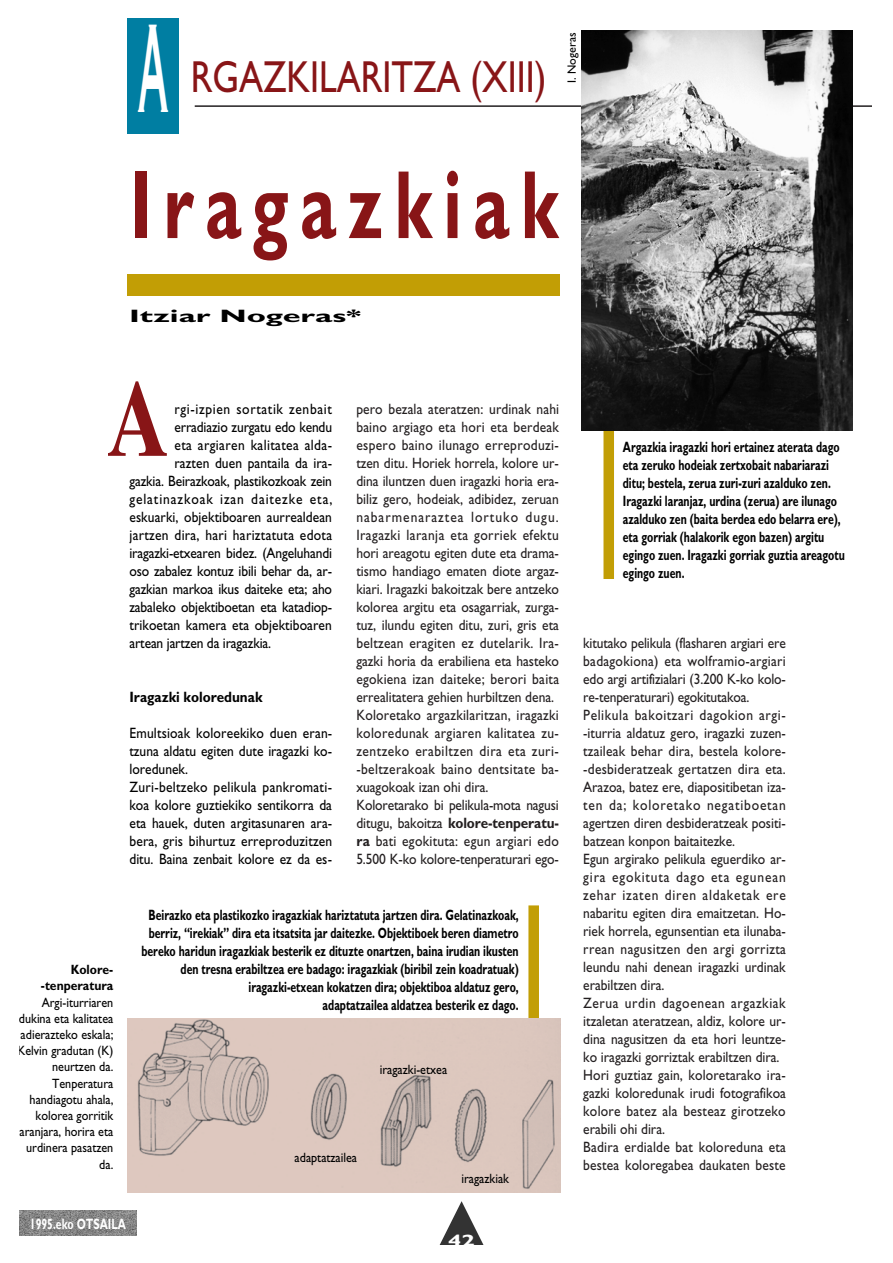
<style>
.page{position:relative;width:893px;height:1263px;background:#fff}
.page>*{position:absolute;margin:0;border:0;box-sizing:border-box;transform-origin:0 0}
.t1{font:120px "Copperplate Thirty One AB";color:#fff;scale:.3 1}
.t2{font:700 108px "Times";color:#881517;scale:.8 1}
.t3{font:700 97.5px "Gill Sans";letter-spacing:.165em;color:#881517;scale:.7 1}
.t4{font:45px "Gill Sans";color:#881517;scale:.8 1}
.t5{font:700 18px "Gill Sans";color:#000;scale:1.8 1}
.t6{font:700 16.5px "Gill Sans";color:#fff;scale:1.5 1}
.t7{font:15px/18px "Gill Sans";color:#231f20;scale:.9 1}
.t8{font:700 15px/18px "Gill Sans";color:#000;text-align:right;scale:.7 1}
.t9{font:15px/18px "Gill Sans";letter-spacing:.005em;color:#000;scale:.9 1}
.t10{font:15px "Gill Sans";letter-spacing:.065em;color:#000;scale:.9 1}
.t11{font:15px "Gill Sans";letter-spacing:.05em;color:#000;scale:.9 1}
.t12{font:15px "Gill Sans";letter-spacing:.03em;color:#000;scale:.9 1}
.t13{font:700 15px "Gill Sans";color:#000;scale:.9 1}
.t14{font:700 15px "Gill Sans";color:#fff;scale:.7 1}
.t15{font:13.5px/16.2px "Gill Sans";color:#000;text-align:right;scale:.9 1}
.t16{font:700 13.5px/16.2px "Gill Sans";color:#000;text-align:right;scale:.9 1}
.t17{font:12px "Gill Sans";color:#000}
.s1{font-weight:700}
</style>
<div class="page">
<hr style="left:195px;top:105px;width:677px;height:2px;background:#231f20">
<svg style="left:439px;top:1201px;width:45px;height:44px"></svg>
<div style="left:128px;top:18px;width:51px;height:116px;background:#007ea2"></div>
<div style="left:128px;top:274px;width:432px;height:21px;background:#c29e05"></div>
<img style="left:20px;top:1210px;width:116px;height:26px">
<div style="left:528px;top:905px;width:11px;height:123px;background:#c29e05"></div>
<div style="left:603px;top:418px;width:11px;height:161px;background:#c29e05"></div>
<img style="left:581px;top:31px;width:271px;height:399px">
<img style="left:128px;top:1019px;width:432px;height:174px">
<h1 class="t1" style="left:137px;top:0;width:108px">A</h1>
<h3 class="t4" style="left:191px;top:61px;width:446px">RGAZKILARITZA (XIII)</h3>
<p class="t17" style="left:567px;top:83px;width:52px;rotate:-90deg">I. Nogeras</p>
<h3 class="t3" style="left:129px;top:172px;width:614px">Iragazkiak</h3>
<p class="t5" style="left:129px;top:310px;width:130px">Itziar Nogeras*</p>
<h2 class="t2" style="left:106px;top:380px;width:79px">A</h2>
<p class="t11" style="left:174px;top:404px;width:176px">rgi-izpien sortatik zenbait</p>
<p class="t9" style="left:174px;top:420px;width:177px">erradiazio zurgatu edo kendu</p>
<p class="t12" style="left:174px;top:440px;width:176px">eta argiaren kalitatea alda-</p>
<p class="t9" style="left:174px;top:456px;width:176px">razten duen pantaila da ira-</p>
<p class="t9" style="left:129px;top:474px;width:226px">gazkia. Beirazkoak, plastikozkoak zein</p>
<p class="t10" style="left:129px;top:494px;width:227px">gelatinazkoak izan daitezke eta,</p>
<p class="t9" style="left:129px;top:510px;width:226px">eskuarki, objektiboaren aurrealdean</p>
<p class="t9" style="left:129px;top:528px;width:227px">jartzen dira, hari hariztatuta edota</p>
<p class="t9" style="left:129px;top:546px;width:227px">iragazki-etxearen bidez. (Angeluhandi</p>
<p class="t9" style="left:129px;top:564px;width:227px">oso zabalez kontuz ibili behar da, ar-</p>
<p class="t9" style="left:129px;top:582px;width:226px">gazkian markoa ikus daiteke eta; aho</p>
<p class="t9" style="left:129px;top:600px;width:227px">zabaleko objektiboetan eta katadiop-</p>
<p class="t9" style="left:129px;top:618px;width:226px">trikoetan kamera eta objektiboaren</p>
<p class="t9" style="left:129px;top:636px;width:159px">artean jartzen da iragazkia.</p>
<p class="t13" style="left:129px;top:692px;width:149px">Iragazki koloredunak</p>
<p class="t9" style="left:129px;top:726px;width:227px">Emultsioak koloreekiko duen eran&shy;tzuna aldatu egiten dute iragazki ko&shy;loredunek.<br>Zuri-beltzeko pelikula pankromati&shy;koa kolore guztiekiko sentikorra da eta hauek, duten argitasunaren ara&shy;bera, gris bihurtuz erreproduzitzen ditu. Baina zenbait kolore ez da es-</p>
<p class="t7" style="left:356px;top:402px;width:227px">pero bezala ateratzen: urdinak nahi baino argiago eta hori eta berdeak espero baino ilunago erreproduzi&shy;tzen ditu. Horiek horrela, kolore ur&shy;dina iluntzen duen iragazki horia era&shy;biliz gero, hodeiak, adibidez, zeruan nabarmenaraztea lortuko dugu.<br>Iragazki laranja eta gorriek efektu hori areagotu egiten dute eta drama&shy;tismo handiago ematen diote argaz&shy;kiari. Iragazki bakoitzak bere antzeko kolorea argitu eta osagarriak, zurga&shy;tuz, ilundu egiten ditu, zuri, gris eta beltzean eragiten ez dutelarik. Ira&shy;gazki horia da erabiliena eta hasteko egokiena izan daiteke; berori baita errealitatera gehien hurbiltzen dena.<br>Koloretako argazkilaritzan, iragazki koloredunak argiaren kalitatea zu&shy;zentzeko erabiltzen dira eta zuri--beltzerakoak baino dentsitate ba&shy;xuagokoak izan ohi dira.<br>Koloretarako bi pelikula-mota nagusi ditugu, bakoitza <span class="s1">kolore-tenperatu&shy;ra</span> bati egokituta: egun argiari edo 5.500 K-ko kolore-tenperaturari ego-</p>
<p class="t16" style="left:41px;top:963px;width:82px">Kolore--tenperatura</p>
<p class="t15" style="left:17px;top:996px;width:108px">Argi-iturriaren dukina eta kalitatea adierazteko eskala;<br>Kelvin gradutan (K) neurtzen da.<br>Tenperatura handiagotu ahala, kolorea gorritik aranjara, horira eta urdinera pasatzen da.</p>
<p class="t14" style="left:30px;top:1219px;width:139px">1995.eko OTSAILA</p>
<p class="t8" style="left:141px;top:907px;width:540px">Beirazko eta plastikozko iragazkiak hariztatuta jartzen dira. Gelatinazkoak, berriz, “irekiak” dira eta itsatsita jar daitezke. Objektiboek beren diametro bereko haridun iragazkiak besterik ez dituzte onartzen, baina irudian ikusten den tresna erabiltzea ere badago: iragazkiak (biribil zein koadratuak) iragazki-etxean kokatzen dira; objektiboa aldatuz gero,<br>adaptatzailea aldatzea besterik ez dago.</p>
<p class="t15" style="left:380px;top:1063px;width:76px">iragazki-etxea</p>
<p class="t15" style="left:294px;top:1151px;width:71px">adaptatzailea</p>
<p class="t15" style="left:461px;top:1172px;width:54px">iragazkiak</p>
<p class="t6" style="left:448px;top:1234px;width:20px">42</p>
<p class="t8" style="left:622px;top:440px;width:319px;text-align:left">Argazkia iragazki hori ertainez aterata dago eta zeruko hodeiak zertxobait nabariarazi ditu; bestela, zerua zuri-zuri azalduko zen.<br>Iragazki laranjaz, urdina (zerua) are ilunago azalduko zen (baita berdea edo belarra ere), eta gorriak (halakorik egon bazen) argitu egingo zuen. Iragazki gorriak guztia areagotu egingo zuen.</p>
<p class="t7" style="left:583px;top:636px;width:227px">kitutako pelikula (flasharen argiari ere badagokiona) eta wolframio-argiari edo argi artifizialari (3.200 K-ko kolo&shy;re-tenperaturari) egokitutakoa.<br>Pelikula bakoitzari dagokion argi--iturria aldatuz gero, iragazki zuzen&shy;tzaileak behar dira, bestela kolore--desbideratzeak gertatzen dira eta.<br>Arazoa, batez ere, diapositibetan iza&shy;ten da; koloretako negatiboetan agertzen diren desbideratzeak positi&shy;batzean konpon baitaitezke.<br>Egun argirako pelikula eguerdiko ar&shy;gira egokituta dago eta egunean zehar izaten diren aldaketak ere nabaritu egiten dira emaitzetan. Ho&shy;riek horrela, egunsentian eta ilunaba&shy;rrean nagusitzen den argi gorrizta leundu nahi denean iragazki urdinak erabiltzen dira.<br>Zerua urdin dagoenean argazkiak itzaletan ateratzean, aldiz, kolore ur&shy;dina nagusitzen da eta hori leuntze&shy;ko iragazki gorriztak erabiltzen dira.<br>Hori guztiaz gain, koloretarako ira&shy;gazki koloredunak irudi fotografikoa kolore batez ala besteaz girotzeko erabili ohi dira.<br>Badira erdialde bat koloreduna eta bestea koloregabea daukaten beste</p>
</div>
